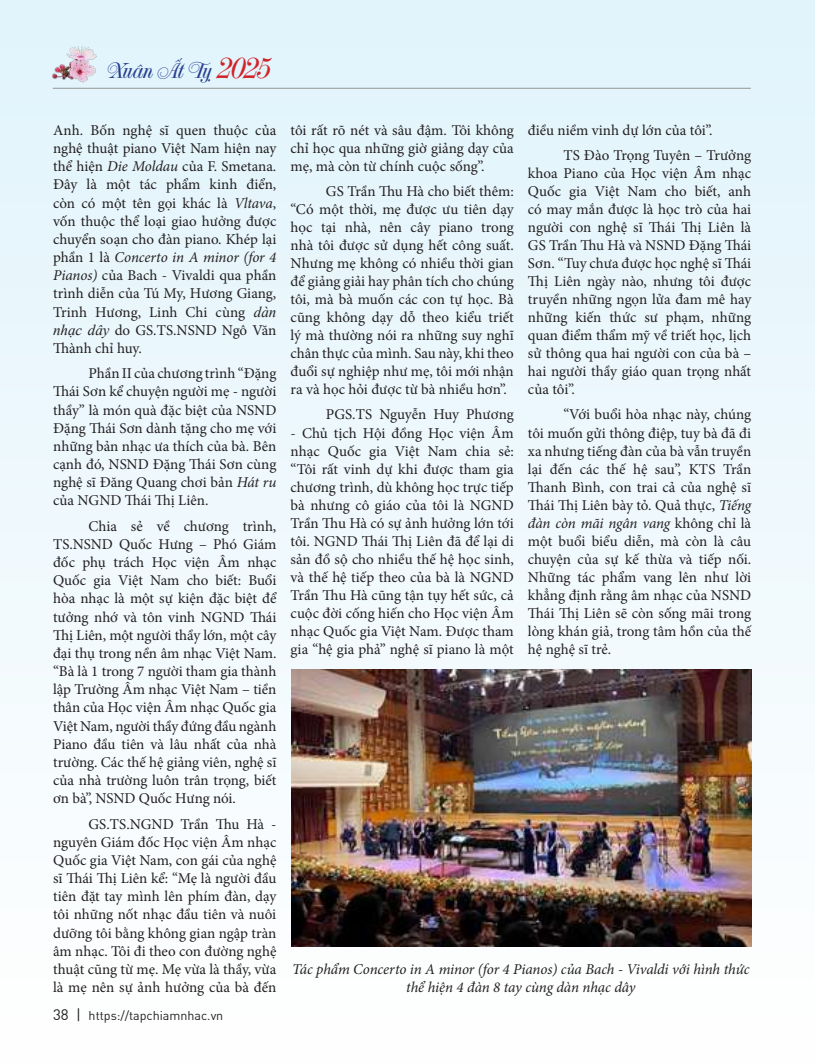
<style>
.page{position:relative;width:815px;height:1063px;background:#fff}
.page>*{position:absolute;margin:0;border:0;box-sizing:border-box;transform-origin:0 0}
.t1{font:22.5px "UTM French Vanilla";color:#253f8e}
.t2{font:15px/18px "Minion Pro";color:#231f20;text-align:justify}
.t3{font:italic 15px/18px "Minion Pro";letter-spacing:-.01em;color:#231f20;text-align:center}
.t4{font:12.5px "GMVDIN Pro";color:#231f20}
.s1{font-size:30px;color:#d1232a}
.s2{font-style:italic}
.s3{font-family:"Times New Roman";font-style:italic}
.s4{font-size:15px}
</style>
<div class="page">
<div style="left:0;top:0;width:815px;height:1063px;background:linear-gradient(to bottom,#e1f4fc,#fefefe)"></div>
<img style="left:291px;top:669px;width:460px;height:277px">
<svg style="left:814px;top:59px;width:1px;height:29px"></svg>
<hr style="left:53px;top:88px;width:698px;height:1px;background:#939598">
<img style="left:53px;top:47px;width:44px;height:35px">
<h1 class="t1" style="left:105px;top:56px;width:163px">Xuân Ất Tỵ <span class="s1">2025</span></h1>
<p class="t2" style="left:53px;top:121px;width:225px">Anh. Bốn nghệ sĩ quen thuộc của nghệ thuật piano Việt Nam hiện nay thể hiện <span class="s2">Die Moldau</span> của F. Smetana.<br>Đây là một tác phẩm kinh điển, còn có một tên gọi khác là <span class="s2">Vltava</span>, vốn thuộc thể loại giao hưởng được chuyển soạn cho đàn piano. Khép lại phần 1 là <span class="s2">Concerto in A minor (for 4<br>Pianos)</span> của Bach - Vivaldi qua phần trình diễn của Tú My, Hương Giang, Trinh Hương, Linh Chi cùng <span class="s3">dàn nhạc dây</span> do GS.TS.NSND Ngô Văn Thành chỉ huy.</p>
<p class="t2" style="left:53px;top:364px;width:225px;text-indent:35px">Phần II của chương trình “Đặng Thái Sơn kể chuyện người mẹ - người thầy” là món quà đặc biệt của NSND Đặng Thái Sơn dành tặng cho mẹ với những bản nhạc ưa thích của bà. Bên cạnh đó, NSND Đặng Thái Sơn cùng nghệ sĩ Đăng Quang chơi bản <span class="s2">Hát ru </span>của NGND Thái Thị Liên.</p>
<p class="t2" style="left:53px;top:517px;width:225px;text-indent:35px">Chia sẻ về chương trình, TS.NSND Quốc Hưng – Phó Giám đốc phụ trách Học viện Âm nhạc Quốc gia Việt Nam cho biết: Buổi hòa nhạc là một sự kiện đặc biệt để tưởng nhớ và tôn vinh NGND Thái Thị Liên, một người thầy lớn, một cây đại thụ trong nền âm nhạc Việt Nam. “Bà là 1 trong 7 người tham gia thành lập Trường Âm nhạc Việt Nam – tiền thân của Học viện Âm nhạc Quốc gia Việt Nam, người thầy đứng đầu ngành Piano đầu tiên và lâu nhất của nhà trường. Các thế hệ giảng viên, nghệ sĩ của nhà trường luôn trân trọng, biết ơn bà”, NSND Quốc Hưng nói.</p>
<p class="t2" style="left:53px;top:815px;width:225px;text-indent:35px">GS.TS.NGND Trần Thu Hà - nguyên Giám đốc Học viện Âm nhạc Quốc gia Việt Nam, con gái của nghệ sĩ Thái Thị Liên kể: “Mẹ là người đầu tiên đặt tay mình lên phím đàn, dạy tôi những nốt nhạc đầu tiên và nuôi dưỡng tôi bằng không gian ngập tràn âm nhạc. Tôi đi theo con đường nghệ thuật cũng từ mẹ. Mẹ vừa là thầy, vừa là mẹ nên sự ảnh hưởng của bà đến</p>
<p class="t4" style="left:53px;top:1006px;width:172px"><span class="s4">38 |</span> https://tapchiamnhac.vn</p>
<p class="t2" style="left:291px;top:121px;width:225px">tôi rất rõ nét và sâu đậm. Tôi không chỉ học qua những giờ giảng dạy của mẹ, mà còn từ chính cuộc sống”.</p>
<p class="t2" style="left:291px;top:182px;width:225px;text-indent:35px">GS Trần Thu Hà cho biết thêm: “Có một thời, mẹ được ưu tiên dạy học tại nhà, nên cây piano trong nhà tôi được sử dụng hết công suất.<br>Nhưng mẹ không có nhiều thời gian để giảng giải hay phân tích cho chúng tôi, mà bà muốn các con tự học. Bà cũng không dạy dỗ theo kiểu triết lý mà thường nói ra những suy nghĩ chân thực của mình. Sau này, khi theo đuổi sự nghiệp như mẹ, tôi mới nhận ra và học hỏi được từ bà nhiều hơn”.</p>
<p class="t2" style="left:326px;top:406px;width:189px">PGS.TS Nguyễn Huy Phương</p>
<p class="t2" style="left:291px;top:424px;width:225px">- Chủ tịch Hội đồng Học viện Âm nhạc Quốc gia Việt Nam chia sẻ: “Tôi rất vinh dự khi được tham gia chương trình, dù không học trực tiếp bà nhưng cô giáo của tôi là NGND Trần Thu Hà có sự ảnh hưởng lớn tới tôi. NGND Thái Thị Liên đã để lại di sản đồ sộ cho nhiều thế hệ học sinh, và thế hệ tiếp theo của bà là NGND Trần Thu Hà cũng tận tụy hết sức, cả cuộc đời cống hiến cho Học viện Âm nhạc Quốc gia Việt Nam. Được tham gia “hệ gia phả” nghệ sĩ piano là một</p>
<p class="t2" style="left:563px;top:118px;width:189px;line-height:25.1px;text-indent:-35px">điều niềm vinh dự lớn của tôi”.<br>TS Đào Trọng Tuyên – Trưởng</p>
<p class="t2" style="left:528px;top:164px;width:225px">khoa Piano của Học viện Âm nhạc Quốc gia Việt Nam cho biết, anh có may mắn được là học trò của hai người con nghệ sĩ Thái Thị Liên là GS Trần Thu Hà và NSND Đặng Thái Sơn. “Tuy chưa được học nghệ sĩ Thái Thị Liên ngày nào, nhưng tôi được truyền những ngọn lửa đam mê hay những kiến thức sư phạm, những quan điểm thẩm mỹ về triết học, lịch sử thông qua hai người con của bà – hai người thầy giáo quan trọng nhất của tôi”.</p>
<p class="t2" style="left:528px;top:406px;width:225px;text-indent:35px">“Với buổi hòa nhạc này, chúng tôi muốn gửi thông điệp, tuy bà đã đi xa nhưng tiếng đàn của bà vẫn truyền lại đến các thế hệ sau”, KTS Trần Thanh Bình, con trai cả của nghệ sĩ Thái Thị Liên bày tỏ. Quả thực, <span class="s2">Tiếng đàn còn mãi ngân vang</span> không chỉ là một buổi biểu diễn, mà còn là câu chuyện của sự kế thừa và tiếp nối.<br>Những tác phẩm vang lên như lời khẳng định rằng âm nhạc của NSND Thái Thị Liên sẽ còn sống mãi trong lòng khán giả, trong tâm hồn của thế hệ nghệ sĩ trẻ.</p>
<p class="t3" style="left:292px;top:960px;width:459px">Tác phẩm Concerto in A minor (for 4 Pianos) của Bach - Vivaldi với hình thức thể hiện 4 đàn 8 tay cùng dàn nhạc dây</p>
</div>
